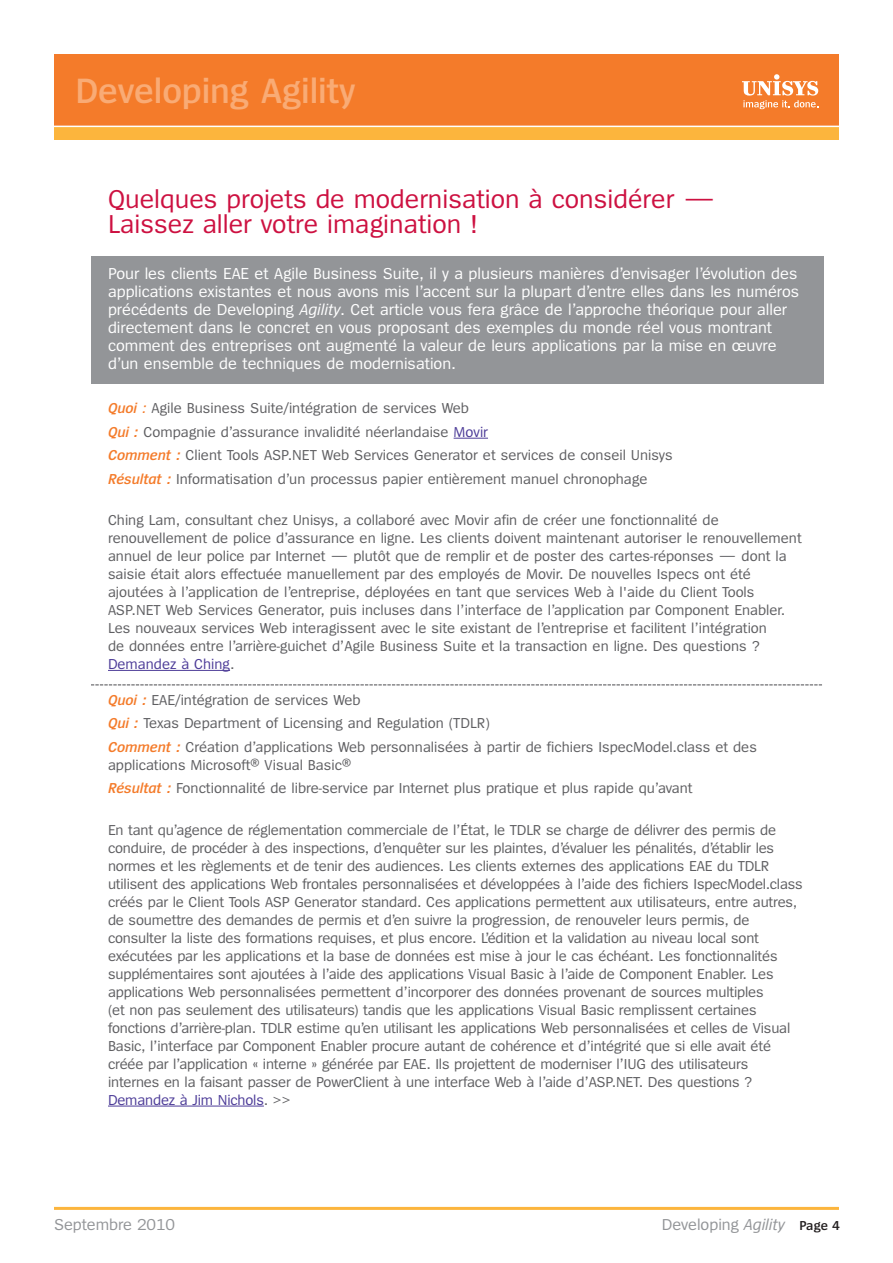
<style>
.page{position:relative;width:893px;height:1263px;background:#fff}
.page>*{position:absolute;margin:0;border:0;box-sizing:border-box;transform-origin:0 0}
.t1{font:600 36.6px "Spiegel";letter-spacing:-.005em;color:#f9ab75}
.t2{font:27px/25.5px "Spiegel";color:#cd1141}
.t3{font:16.5px/18px "Spiegel";color:#fff}
.t4{font:16.5px "Spiegel";letter-spacing:-.005em;color:#939598}
.t5{font:15px/18px "Spiegel";letter-spacing:-.01em;color:#5f5f62}
.s1{font-style:italic}
.s2{font-weight:600;font-style:italic;color:#f47b2a}
.s3{font-style:italic;color:#f47b2a}
.s4{color:#4d3c98}
.s5{font-weight:600;font-size:13.5px;color:#231f20}
</style>
<div class="page">
<div style="left:54px;top:112px;width:784px;height:28px;background:#fcb53d"></div>
<div style="left:54px;top:54px;width:784px;height:72px;background:#f47b2a"></div>
<svg style="left:742px;top:74px;width:76px;height:35px"></svg>
<hr style="left:54px;top:126px;width:786px;height:1px;background:#fff">
<hr style="left:54px;top:1207px;width:785px;height:3px;background:#fcb53d">
<hr style="left:454px;top:438px;width:34px;height:1px;background:#4d3c98">
<hr style="left:108px;top:670px;width:122px;height:1px;background:#4d3c98">
<hr style="left:108px;top:1105px;width:156px;height:1px;background:#4d3c98">
<div style="left:91px;top:256px;width:733px;height:128px;background:#939598"></div>
<svg style="left:91px;top:684px;width:731px;height:1px"></svg>
<h1 class="t1" style="left:75px;top:78px;width:282px">Developing Agility</h1>
<h2 class="t2" style="left:108px;top:188px;width:609px">Quelques projets de modernisation à considérer —<br>Laissez aller votre imagination !</h2>
<p class="t3" style="left:108px;top:265px;width:693px">Pour les clients EAE et Agile Business Suite, il y a plusieurs manières d’envisager l’évolution des applications existantes et nous avons mis l’accent sur la plupart d’entre elles dans les numéros précédents de Developing <span class="s1">Agility</span>. Cet article vous fera grâce de l’approche théorique pour aller directement dans le concret en vous proposant des exemples du monde réel vous montrant comment des entreprises ont augmenté la valeur de leurs applications par la mise en œuvre d’un ensemble de techniques de modernisation.</p>
<p class="t5" style="left:108px;top:398px;width:566px;line-height:23.4px"><span class="s2">Quoi</span> <span class="s3">:</span> Agile Business Suite/intégration de services Web<br><span class="s2">Qui :</span> Compagnie d’assurance invalidité néerlandaise <span class="s4">Movir<br></span><span class="s2">Comment :</span> Client Tools ASP.NET Web Services Generator et services de conseil Unisys <span class="s2">Résultat :</span> Informatisation d’un processus papier entièrement manuel chronophage</p>
<p class="t5" style="left:108px;top:512px;width:695px">Ching Lam, consultant chez Unisys, a collaboré avec Movir afin de créer une fonctionnalité de renouvellement de police d’assurance en ligne. Les clients doivent maintenant autoriser le renouvellement annuel de leur police par Internet — plutôt que de remplir et de poster des cartes-réponses — dont la saisie était alors effectuée manuellement par des employés de Movir. De nouvelles Ispecs ont été ajoutées à l’application de l’entreprise, déployées en tant que services Web à l'aide du Client Tools ASP.NET Web Services Generator, puis incluses dans l’interface de l’application par Component Enabler.<br>Les nouveaux services Web interagissent avec le site existant de l’entreprise et facilitent l’intégration<br>de données entre l’arrière-guichet d’Agile Business Suite et la transaction en ligne. Des questions ?<br><span class="s4">Demandez à Ching</span>.</p>
<p class="t5" style="left:108px;top:689px;width:650px;line-height:23.4px"><span class="s2">Quoi :</span> EAE/intégration de services Web<br><span class="s2">Qui :</span> Texas Department of Licensing and Regulation (TDLR)<br><span class="s2">Comment :</span> Création d’applications Web personnalisées à partir de fichiers IspecModel.class et des</p>
<p class="t5" style="left:108px;top:754px;width:586px;line-height:23.4px">applications Microsoft® Visual Basic®<br><span class="s2">Résultat :</span> Fonctionnalité de libre-service par Internet plus pratique et plus rapide qu’avant</p>
<p class="t5" style="left:108px;top:822px;width:696px">En tant qu’agence de réglementation commerciale de l’État, le TDLR se charge de délivrer des permis de conduire, de procéder à des inspections, d’enquêter sur les plaintes, d’évaluer les pénalités, d’établir les normes et les règlements et de tenir des audiences. Les clients externes des applications EAE du TDLR utilisent des applications Web frontales personnalisées et développées à l’aide des fichiers IspecModel.class créés par le Client Tools ASP Generator standard. Ces applications permettent aux utilisateurs, entre autres, de soumettre des demandes de permis et d’en suivre la progression, de renouveler leurs permis, de consulter la liste des formations requises, et plus encore. L’édition et la validation au niveau local sont exécutées par les applications et la base de données est mise à jour le cas échéant. Les fonctionnalités supplémentaires sont ajoutées à l’aide des applications Visual Basic à l’aide de Component Enabler. Les applications Web personnalisées permettent d’incorporer des données provenant de sources multiples<br>(et non pas seulement des utilisateurs) tandis que les applications Visual Basic remplissent certaines fonctions d’arrière-plan. TDLR estime qu’en utilisant les applications Web personnalisées et celles de Visual Basic, l’interface par Component Enabler procure autant de cohérence et d’intégrité que si elle avait été créée par l’application « interne » générée par EAE. Ils projettent de moderniser l’IUG des utilisateurs internes en la faisant passer de PowerClient à une interface Web à l’aide d’ASP.NET. Des questions ?<br><span class="s4">Demandez à Jim Nichols</span>. &gt;&gt;</p>
<p class="t4" style="left:54px;top:1218px;width:123px">Septembre 2010</p>
<p class="t4" style="left:662px;top:1218px;width:180px">Developing <span class="s1">Agility</span> <span class="s5">Page 4</span></p>
</div>
